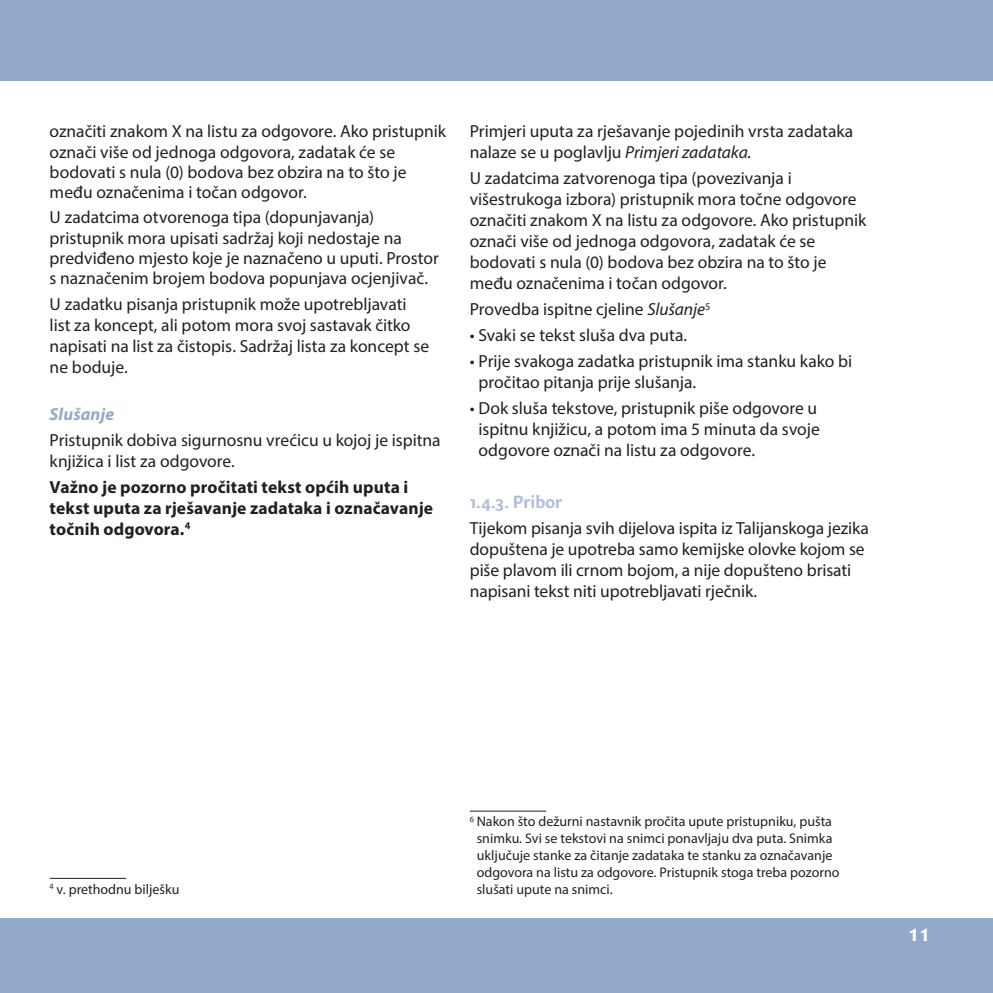
<style>
.page{position:relative;width:993px;height:993px;background:#fff}
.page>*{position:absolute;margin:0;border:0;box-sizing:border-box;transform-origin:0 0}
.t1{font:17.5px/21px "Myriad Pro";color:#231f20}
.t2{font:700 17.5px/21px "Myriad Pro";letter-spacing:.005em;color:#231f20}
.t3{font:700 17.5px "Sharik Sans";color:#b0beda}
.t4{font:italic 700 17.5px "Myriad Pro";letter-spacing:.005em;color:#93a9cc}
.t5{font:700 17.5px "Lithos Pro";color:#fff}
.t6{font:14px/16.8px "Myriad Pro";color:#231f20}
.s1{font-style:italic}
</style>
<div class="page">
<div style="left:0;top:0;width:992px;height:81px;background:#93a9cc"></div>
<div style="left:0;top:918px;width:992px;height:74px;background:#93a9cc"></div>
<hr style="left:469px;top:810px;width:77px;height:1px;background:#231f20">
<hr style="left:50px;top:877px;width:76px;height:1px;background:#231f20">
<p class="t1" style="left:50px;top:121px;width:398px;line-height:20.3px">označiti znakom X na listu za odgovore. Ako pristupnik označi više od jednoga odgovora, zadatak će se bodovati s nula (0) bodova bez obzira na to što je među označenima i točan odgovor.</p>
<p class="t1" style="left:50px;top:207px;width:390px;line-height:20.3px">U zadatcima otvorenoga tipa (dopunjavanja) pristupnik mora upisati sadržaj koji nedostaje na predviđeno mjesto koje je naznačeno u uputi. Prostor s naznačenim brojem bodova popunjava ocjenjivač.</p>
<p class="t1" style="left:50px;top:293px;width:381px">U zadatku pisanja pristupnik može upotrebljavati list za koncept, ali potom mora svoj sastavak čitko napisati na list za čistopis. Sadržaj lista za koncept se ne boduje.</p>
<p class="t4" style="left:50px;top:404px;width:66px">Slušanje</p>
<p class="t1" style="left:50px;top:429px;width:392px">Pristupnik dobiva sigurnosnu vrećicu u kojoj je ispitna knjižica i list za odgovore.</p>
<p class="t2" style="left:50px;top:475px;width:385px">Važno je pozorno pročitati tekst općih uputa i tekst uputa za rješavanje zadataka i označavanje točnih odgovora.<sup>4</sup></p>
<p class="t1" style="left:469px;top:121px;width:385px">Primjeri uputa za rješavanje pojedinih vrsta zadataka nalaze se u poglavlju <span class="s1">Primjeri zadataka.</span></p>
<p class="t1" style="left:469px;top:167px;width:398px">U zadatcima zatvorenoga tipa (povezivanja i višestrukoga izbora) pristupnik mora točne odgovore označiti znakom X na listu za odgovore. Ako pristupnik označi više od jednoga odgovora, zadatak će se bodovati s nula (0) bodova bez obzira na to što je među označenima i točan odgovor.</p>
<p class="t1" style="left:469px;top:298px;width:242px">Provedba ispitne cjeline <span class="s1">Slušanje</span><sup>5</sup></p>
<p class="t1" style="left:469px;top:324px;width:219px">• Svaki se tekst sluša dva puta.</p>
<p class="t1" style="left:478px;top:350px;width:375px;text-indent:-9px">• Prije svakoga zadatka pristupnik ima stanku kako bi pročitao pitanja prije slušanja.</p>
<p class="t1" style="left:478px;top:397px;width:343px;text-indent:-9px">• Dok sluša tekstove, pristupnik piše odgovore u ispitnu knjižicu, a potom ima 5 minuta da svoje odgovore označi na listu za odgovore.</p>
<p class="t3" style="left:469px;top:489px;width:94px">1.4.3. Pribor</p>
<p class="t1" style="left:469px;top:517px;width:400px">Tijekom pisanja svih dijelova ispita iz Talijanskoga jezika dopuštena je upotreba samo kemijske olovke kojom se piše plavom ili crnom bojom, a nije dopušteno brisati napisani tekst niti upotrebljavati rječnik.</p>
<p class="t6" style="left:50px;top:880px;width:131px"><sup>4</sup> v. prethodnu bilješku</p>
<p class="t6" style="left:476px;top:812px;width:364px;text-indent:-7px"><sup>6</sup> Nakon što dežurni nastavnik pročita upute pristupniku, pušta snimku. Svi se tekstovi na snimci ponavljaju dva puta. Snimka uključuje stanke za čitanje zadataka te stanku za označavanje odgovora na listu za odgovore. Pristupnik stoga treba pozorno slušati upute na snimci.</p>
<p class="t5" style="left:906px;top:924px;width:26px">11</p>
</div>
